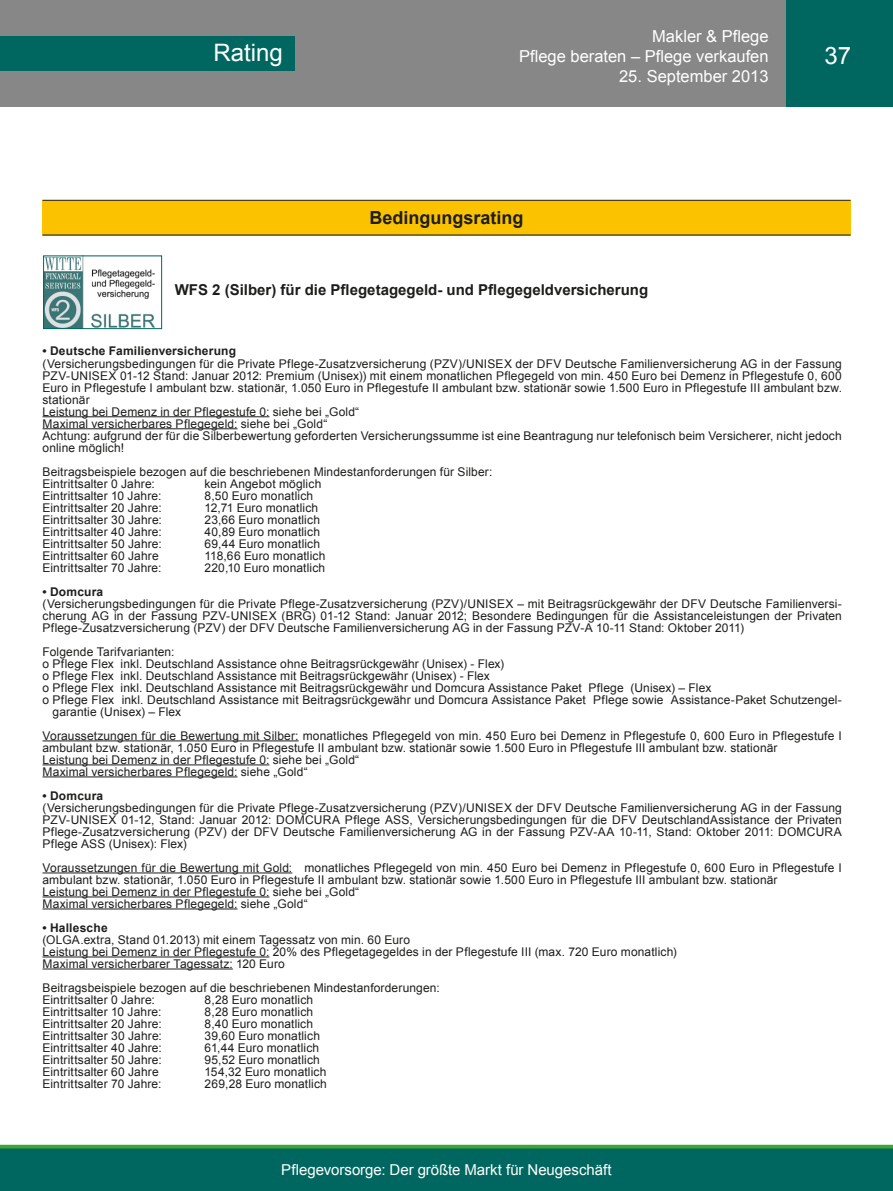
<style>
.page{position:relative;width:893px;height:1191px;background:#fff}
.page>*{position:absolute;margin:0;border:0;box-sizing:border-box;transform-origin:0 0}
.t1{font:24px "Arial";color:#fff}
.t2{font:700 18px "Arial";color:#1d1d1b}
.t3{font:16.5px/19.8px "Arial";color:#fff;text-align:right}
.t4{font:700 15px "Arial";color:#1d1d1b}
.t5{font:15px "Arial";color:#fff}
.t6{font:12px/12px "Arial";letter-spacing:.01em;color:#1d1d1b}
.t7{font:700 12px "Arial";letter-spacing:.015em;color:#1d1d1b}
</style>
<div class="page">
<div style="left:0;top:1148px;width:893px;height:43px;background:#006760"></div>
<svg style="left:0;top:1144px;width:893px;height:4px;background:#64b65c"></svg>
<div style="left:0;top:0;width:893px;height:106px;background:#878787"></div>
<div style="left:0;top:36px;width:295px;height:34px;background:#006760"></div>
<div style="left:787px;top:0;width:106px;height:106px;background:#006760"></div>
<div style="left:43px;top:200px;width:807px;height:35px;background:#fbc200"></div>
<hr style="left:43px;top:416px;width:226px;height:1px;background:#1d1d1b">
<hr style="left:43px;top:428px;width:194px;height:1px;background:#1d1d1b">
<hr style="left:43px;top:740px;width:256px;height:1px;background:#1d1d1b">
<hr style="left:43px;top:764px;width:226px;height:1px;background:#1d1d1b">
<hr style="left:43px;top:776px;width:194px;height:1px;background:#1d1d1b">
<hr style="left:43px;top:872px;width:249px;height:1px;background:#1d1d1b">
<hr style="left:43px;top:896px;width:226px;height:1px;background:#1d1d1b">
<hr style="left:43px;top:908px;width:194px;height:1px;background:#1d1d1b">
<hr style="left:43px;top:956px;width:226px;height:1px;background:#1d1d1b">
<hr style="left:43px;top:968px;width:190px;height:1px;background:#1d1d1b">
<img style="left:45px;top:257px;width:110px;height:70px">
<div style="left:43px;top:255px;width:119px;height:74px;border:1px solid #006760"></div>
<hr style="left:43px;top:200px;width:808px;height:1px;background:#1d1d1b">
<hr style="left:43px;top:235px;width:808px;height:1px;background:#1d1d1b">
<h3 class="t3" style="left:519px;top:27px;width:251px">Makler &amp; Pflege<br>Pflege beraten – Pflege verkaufen</h3>
<h3 class="t3" style="left:619px;top:66px;width:151px">25. September 2013</h3>
<h1 class="t1" style="left:213px;top:37px;width:71px">Rating</h1>
<h1 class="t1" style="left:824px;top:40px;width:28px">37</h1>
<h2 class="t2" style="left:369px;top:205px;width:156px">Bedingungsrating</h2>
<p class="t4" style="left:175px;top:280px;width:475px">WFS 2 (Silber) für die Pflegetagegeld- und Pflegegeldversicherung</p>
<p class="t7" style="left:43px;top:343px;width:195px">• Deutsche Familienversicherung</p>
<p class="t6" style="left:43px;top:357px;width:801px">(Versicherungsbedingungen für die Private Pflege-Zusatzversicherung (PZV)/UNISEX der DFV Deutsche Familienversicherung AG in der Fassung PZV-UNISEX 01-12 Stand: Januar 2012: Premium (Unisex)) mit einem monatlichen Pflegegeld von min. 450 Euro bei Demenz in Pflegestufe 0, 600<br>Euro in Pflegestufe I ambulant bzw. stationär, 1.050 Euro in Pflegestufe II ambulant bzw. stationär sowie 1.500 Euro in Pflegestufe III ambulant bzw. stationär<br>Leistung bei Demenz in der Pflegestufe 0: siehe bei „Gold“<br>Maximal versicherbares Pflegegeld: siehe bei „Gold“<br>Achtung: aufgrund der für die Silberbewertung geforderten Versicherungssumme ist eine Beantragung nur telefonisch beim Versicherer, nicht jedoch online möglich!</p>
<p class="t6" style="left:43px;top:465px;width:451px">Beitragsbeispiele bezogen auf die beschriebenen Mindestanforderungen für Silber:<br>Eintrittsalter 0 Jahre:</p>
<p class="t6" style="left:205px;top:477px;width:118px">kein Angebot möglich</p>
<p class="t6" style="left:43px;top:489px;width:120px">Eintrittsalter 10 Jahre:</p>
<p class="t6" style="left:205px;top:489px;width:110px">8,50 Euro monatlich</p>
<p class="t6" style="left:43px;top:501px;width:121px">Eintrittsalter 20 Jahre:</p>
<p class="t6" style="left:205px;top:501px;width:115px">12,71 Euro monatlich</p>
<p class="t6" style="left:43px;top:513px;width:121px">Eintrittsalter 30 Jahre:</p>
<p class="t6" style="left:205px;top:513px;width:117px">23,66 Euro monatlich</p>
<p class="t6" style="left:43px;top:525px;width:121px">Eintrittsalter 40 Jahre:</p>
<p class="t6" style="left:205px;top:525px;width:117px">40,89 Euro monatlich</p>
<p class="t6" style="left:43px;top:537px;width:121px">Eintrittsalter 50 Jahre:</p>
<p class="t6" style="left:205px;top:537px;width:117px">69,44 Euro monatlich</p>
<p class="t6" style="left:43px;top:549px;width:118px">Eintrittsalter 60 Jahre</p>
<p class="t6" style="left:205px;top:549px;width:122px">118,66 Euro monatlich</p>
<p class="t6" style="left:43px;top:561px;width:120px">Eintrittsalter 70 Jahre:</p>
<p class="t6" style="left:205px;top:561px;width:122px">220,10 Euro monatlich</p>
<p class="t7" style="left:43px;top:583px;width:62px">• Domcura</p>
<p class="t6" style="left:43px;top:597px;width:801px;text-align:justify">(Versicherungsbedingungen für die Private Pflege-Zusatzversicherung (PZV)/UNISEX – mit Beitragsrückgewähr der DFV Deutsche Familienversi&shy;cherung AG in der Fassung PZV-UNISEX (BRG) 01-12 Stand: Januar 2012; Besondere Bedingungen für die Assistanceleistungen der Privaten Pflege-Zusatzversicherung (PZV) der DFV Deutsche Familienversicherung AG in der Fassung PZV-A 10-11 Stand: Oktober 2011)</p>
<p class="t6" style="left:43px;top:645px;width:133px">Folgende Tarifvarianten:</p>
<p class="t6" style="left:43px;top:657px;width:463px">o Pflege Flex inkl. Deutschland Assistance ohne Beitragsrückgewähr (Unisex) - Flex)</p>
<p class="t6" style="left:43px;top:669px;width:449px">o Pflege Flex inkl. Deutschland Assistance mit Beitragsrückgewähr (Unisex) - Flex</p>
<p class="t6" style="left:43px;top:681px;width:670px">o Pflege Flex inkl. Deutschland Assistance mit Beitragsrückgewähr und Domcura Assistance Paket Pflege (Unisex) – Flex</p>
<p class="t6" style="left:43px;top:693px;width:801px">o Pflege Flex inkl. Deutschland Assistance mit Beitragsrückgewähr und Domcura Assistance Paket Pflege sowie Assistance-Paket Schutzengel-</p>
<p class="t6" style="left:53px;top:705px;width:130px">garantie (Unisex) – Flex</p>
<p class="t6" style="left:43px;top:729px;width:801px">Voraussetzungen für die Bewertung mit Silber: monatliches Pflegegeld von min. 450 Euro bei Demenz in Pflegestufe 0, 600 Euro in Pflegestufe I ambulant bzw. stationär, 1.050 Euro in Pflegestufe II ambulant bzw. stationär sowie 1.500 Euro in Pflegestufe III ambulant bzw. stationär<br>Leistung bei Demenz in der Pflegestufe 0: siehe bei „Gold“<br>Maximal versicherbares Pflegegeld: siehe „Gold“</p>
<p class="t7" style="left:43px;top:787px;width:62px">• Domcura</p>
<p class="t6" style="left:43px;top:801px;width:801px;text-align:justify">(Versicherungsbedingungen für die Private Pflege-Zusatzversicherung (PZV)/UNISEX der DFV Deutsche Familienversicherung AG in der Fassung PZV-UNISEX 01-12, Stand: Januar 2012: DOMCURA Pflege ASS, Versicherungsbedingungen für die DFV DeutschlandAssistance der Privaten Pflege-Zusatzversicherung (PZV) der DFV Deutsche Familienversicherung AG in der Fassung PZV-AA 10-11, Stand: Oktober 2011: DOMCURA Pflege ASS (Unisex): Flex)</p>
<p class="t6" style="left:43px;top:861px;width:801px">Voraussetzungen für die Bewertung mit Gold: monatliches Pflegegeld von min. 450 Euro bei Demenz in Pflegestufe 0, 600 Euro in Pflegestufe I ambulant bzw. stationär, 1.050 Euro in Pflegestufe II ambulant bzw. stationär sowie 1.500 Euro in Pflegestufe III ambulant bzw. stationär<br>Leistung bei Demenz in der Pflegestufe 0: siehe bei „Gold“<br>Maximal versicherbares Pflegegeld: siehe „Gold“</p>
<p class="t7" style="left:43px;top:919px;width:67px">• Hallesche</p>
<p class="t6" style="left:43px;top:933px;width:636px">(OLGA.extra, Stand 01.2013) mit einem Tagessatz von min. 60 Euro<br>Leistung bei Demenz in der Pflegestufe 0: 20% des Pflegetagegeldes in der Pflegestufe III (max. 720 Euro monatlich)<br>Maximal versicherbarer Tagessatz: 120 Euro</p>
<p class="t6" style="left:43px;top:981px;width:399px">Beitragsbeispiele bezogen auf die beschriebenen Mindestanforderungen:<br>Eintrittsalter 0 Jahre:</p>
<p class="t6" style="left:205px;top:993px;width:110px">8,28 Euro monatlich</p>
<p class="t6" style="left:43px;top:1005px;width:120px">Eintrittsalter 10 Jahre:</p>
<p class="t6" style="left:205px;top:1005px;width:110px">8,28 Euro monatlich</p>
<p class="t6" style="left:43px;top:1017px;width:121px">Eintrittsalter 20 Jahre:</p>
<p class="t6" style="left:205px;top:1017px;width:110px">8,40 Euro monatlich</p>
<p class="t6" style="left:43px;top:1029px;width:121px">Eintrittsalter 30 Jahre:</p>
<p class="t6" style="left:205px;top:1029px;width:117px">39,60 Euro monatlich</p>
<p class="t6" style="left:43px;top:1041px;width:121px">Eintrittsalter 40 Jahre:</p>
<p class="t6" style="left:205px;top:1041px;width:116px">61,44 Euro monatlich</p>
<p class="t6" style="left:43px;top:1053px;width:121px">Eintrittsalter 50 Jahre:</p>
<p class="t6" style="left:205px;top:1053px;width:117px">95,52 Euro monatlich</p>
<p class="t6" style="left:43px;top:1065px;width:118px">Eintrittsalter 60 Jahre</p>
<p class="t6" style="left:205px;top:1065px;width:123px">154,32 Euro monatlich</p>
<p class="t6" style="left:43px;top:1077px;width:120px">Eintrittsalter 70 Jahre:</p>
<p class="t6" style="left:205px;top:1077px;width:124px">269,28 Euro monatlich</p>
<p class="t5" style="left:281px;top:1160px;width:332px">Pflegevorsorge: Der größte Markt für Neugeschäft</p>
</div>
